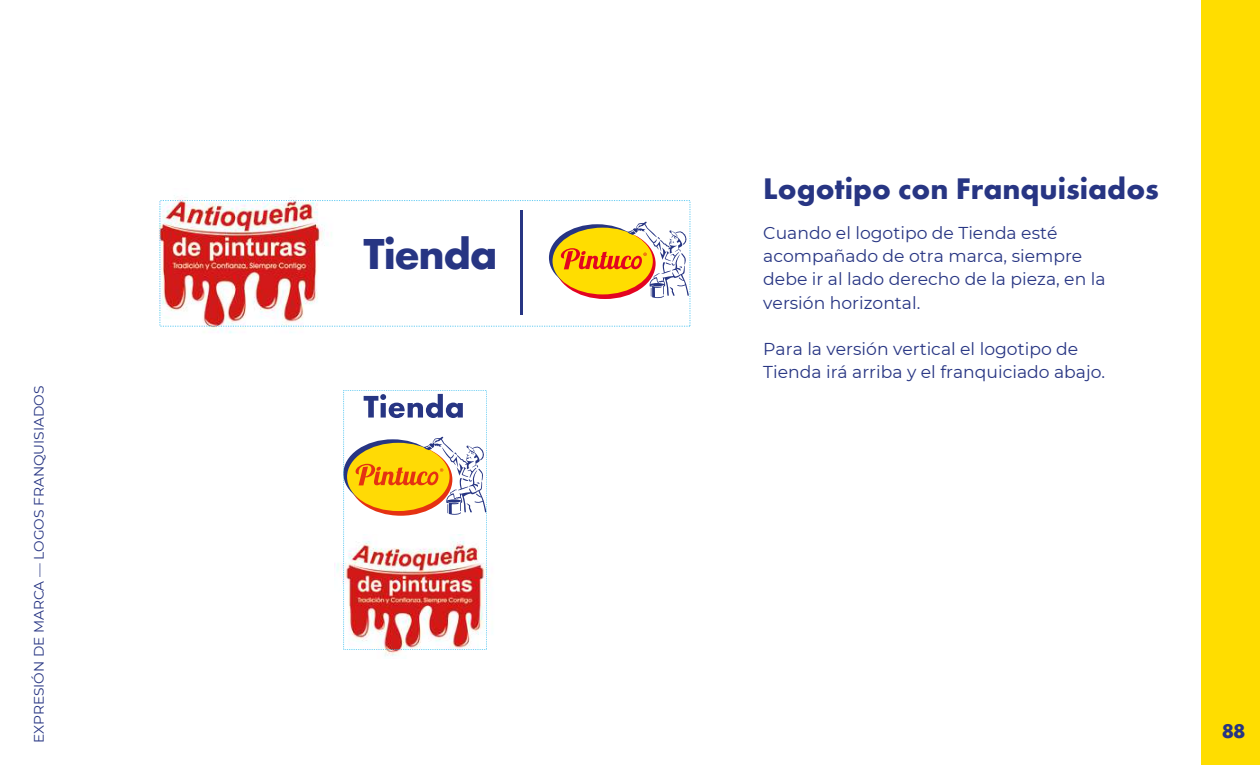
<style>
.page{position:relative;width:1260px;height:765px;background:#fff}
.page>*{position:absolute;margin:0;border:0;box-sizing:border-box;transform-origin:0 0}
.t1{font:700 45px "Futura PT";letter-spacing:-.03em;color:#273583}
.t2{font:700 31px "Futura PT";color:#273583}
.t3{font:700 20.62px "Futura PT";color:#273583}
.t4{font:17.25px/23.1px "Montserrat";color:#273583}
.t5{font:13.75px "Montserrat";color:#273583}
</style>
<div class="page">
<div style="left:1202px;top:1px;width:58px;height:764px;background:#fd0"></div>
<svg style="left:364px;top:394px;width:99px;height:24px"></svg>
<svg style="left:345px;top:436px;width:140px;height:80px"></svg>
<svg style="left:549px;top:221px;width:139px;height:78px"></svg>
<hr style="left:520px;top:210px;width:3px;height:105px;background:#273583">
<img style="left:159px;top:195px;width:174px;height:139px">
<img style="left:336px;top:534px;width:152px;height:123px">
<p class="t5" style="left:29px;top:743px;width:359px;rotate:-90deg">EXPRESIÓN DE MARCA — LOGOS FRANQUISIADOS</p>
<h1 class="t1" style="left:364px;top:225px;width:135px">Tienda</h1>
<h2 class="t2" style="left:763px;top:169px;width:397px">Logotipo con Franquisiados</h2>
<p class="t4" style="left:763px;top:221px;width:344px">Cuando el logotipo de Tienda esté acompañado de otra marca, siempre debe ir al lado derecho de la pieza, en la versión horizontal.</p>
<p class="t4" style="left:763px;top:337px;width:343px">Para la versión vertical el logotipo de<br>Tienda irá arriba y el franquiciado abajo.</p>
<p class="t3" style="left:1222px;top:718px;width:25px">88</p>
</div>
